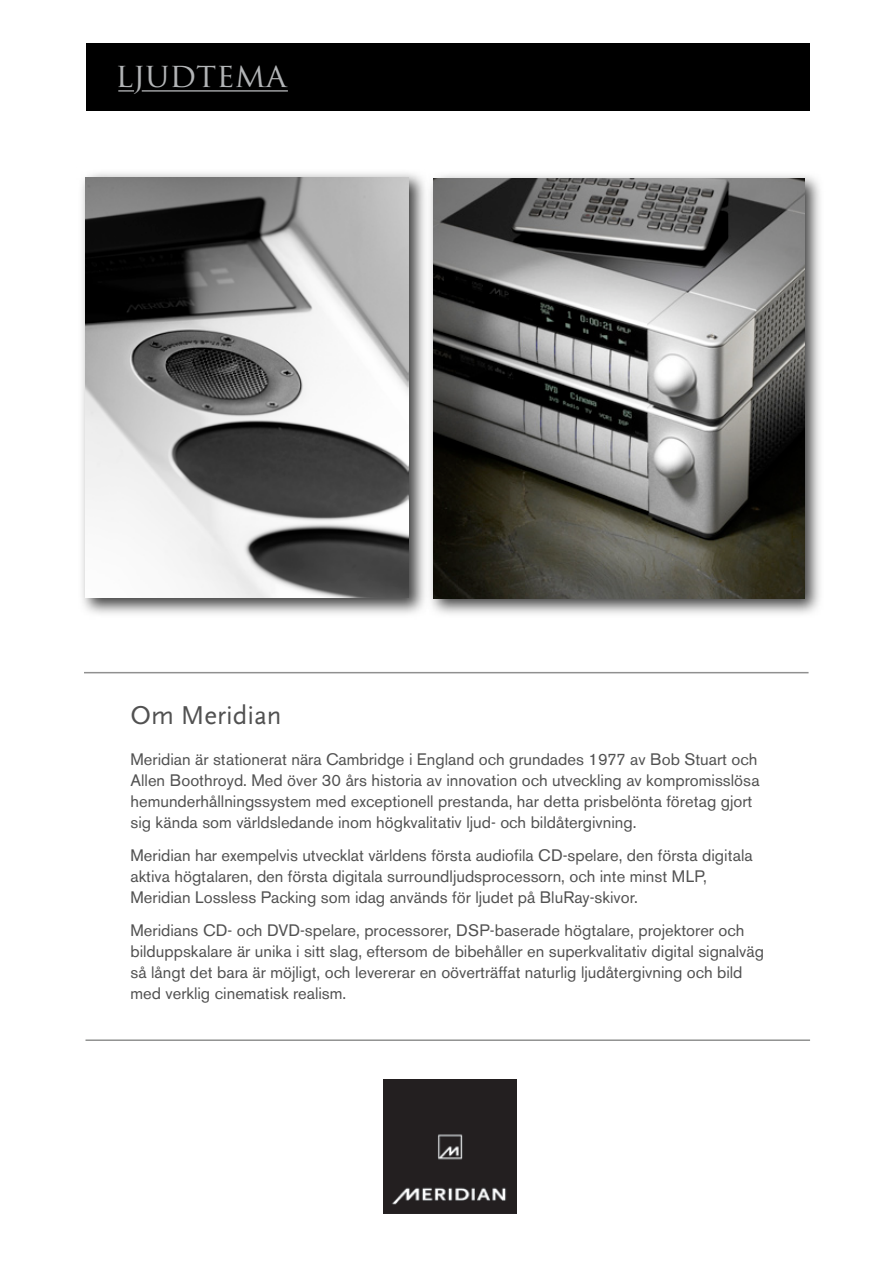
<style>
.page{position:relative;width:893px;height:1263px;background:#fff}
.page>*{position:absolute;margin:0;border:0;box-sizing:border-box;transform-origin:0 0}
.t1{font:33.15px "Trajan Pro";color:#b2b4b6}
.t2{font:27px "Scala Sans";color:#515151}
.t3{font:16.5px/21px "Akzidenz Grotesk BE";color:#515151}
</style>
<div class="page">
<div style="left:86px;top:43px;width:723px;height:68px;background:#000"></div>
<hr style="left:142px;top:90px;width:146px;height:2px;background:#b2b4b6">
<svg style="left:118px;top:90px;width:16px;height:2px"></svg>
<hr style="left:84px;top:672px;width:724px;height:1px;background:#909090">
<hr style="left:86px;top:1039px;width:724px;height:2px;background:#909190">
<img style="left:383px;top:1080px;width:134px;height:133px">
<img style="left:82px;top:173px;width:342px;height:441px">
<img style="left:86px;top:178px;width:323px;height:420px">
<img style="left:424px;top:175px;width:396px;height:439px">
<img style="left:434px;top:178px;width:370px;height:420px">
<h1 class="t1" style="left:115px;top:54px;width:173px">LJUDTEMA</h1>
<h2 class="t2" style="left:130px;top:701px;width:153px">Om Meridian</h2>
<p class="t3" style="left:130px;top:749px;width:631px">Meridian är stationerat nära Cambridge i England och grundades 1977 av Bob Stuart och Allen Boothroyd. Med över 30 års historia av innovation och utveckling av kompromisslösa hemunderhållningssystem med exceptionell prestanda, har detta prisbelönta företag gjort sig kända som världsledande inom högkvalitativ ljud- och bildåtergivning.</p>
<p class="t3" style="left:130px;top:845px;width:624px">Meridian har exempelvis utvecklat världens första audiofila CD-spelare, den första digitala aktiva högtalaren, den första digitala surroundljudsprocessorn, och inte minst MLP,<br>Meridian Lossless Packing som idag används för ljudet på BluRay-skivor.</p>
<p class="t3" style="left:130px;top:920px;width:635px">Meridians CD- och DVD-spelare, processorer, DSP-baserade högtalare, projektorer och bilduppskalare är unika i sitt slag, eftersom de bibehåller en superkvalitativ digital signalväg så långt det bara är möjligt, och levererar en oöverträffat naturlig ljudåtergivning och bild med verklig cinematisk realism.</p>
</div>
